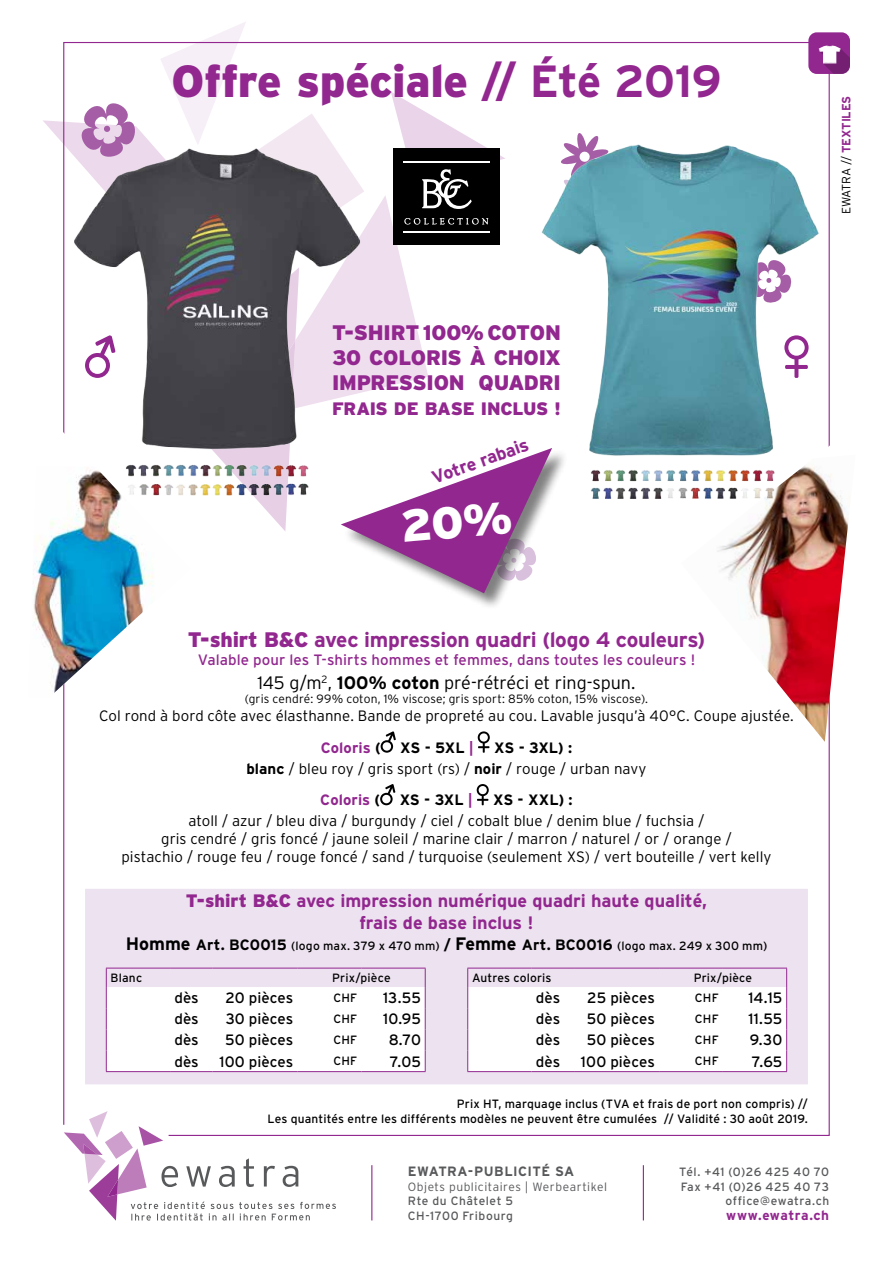
<style>
.page{position:relative;width:893px;height:1263px;background:#fff}
.page>*{position:absolute;margin:0;border:0;box-sizing:border-box;transform-origin:0 0}
.t1{font:900 45px "Interstate";letter-spacing:-.005em;color:#92278f}
.t2{font:900 21px/25.2px "Interstate";letter-spacing:-.015em;color:#92278f;text-align:justify}
.t3{font:700 21px "Interstate";letter-spacing:-.015em;color:#92278f}
.t4{font:700 18px/21.6px "Interstate";letter-spacing:-.005em;color:#92278f;text-align:center}
.t5{font:300 18px "Interstate";letter-spacing:-.01em;color:#000}
.t6{font:900 18px "Interstate";letter-spacing:-.015em;color:#92278f}
.t7{font:300 15px/18px "Interstate";letter-spacing:.005em;color:#000}
.t8{font:15px "Interstate";letter-spacing:.005em;color:#000}
.t9{font:15px "Interstate";letter-spacing:.005em;color:#92278f}
.t10{font:700 15px "Interstate";letter-spacing:-.01em;color:#000}
.t11{font:700 15px "Interstate";letter-spacing:.005em;color:#92278f}
.t12{font:700 13.5px "Interstate";letter-spacing:.03em;color:#58595b}
.t13{font:700 13.5px "Interstate";letter-spacing:.035em;color:#92278f}
.t14{font:12px/14.4px "Interstate";letter-spacing:.015em;color:#000;text-align:right}
.t15{font:12px/14.9px "Interstate";letter-spacing:.04em;color:#58595b}
.t16{font:300 12px "Interstate";letter-spacing:.01em;color:#000}
.t17{font:300 12px "Interstate";letter-spacing:.045em;color:#58595b}
.s1{font-weight:700}
.s2{font-weight:700;color:#92278f}
.s3{font-weight:900}
.s4{color:#92278f}
.s5{color:#000}
.s6{font-weight:700;font-size:18px}
.s7{font-weight:700;font-size:15px}
</style>
<div class="page">
<svg style="left:67px;top:1136px;width:269px;height:85px"></svg>
<hr style="left:643px;top:1165px;width:1px;height:55px;background:#92278f">
<hr style="left:371px;top:1165px;width:1px;height:55px;background:#92278f">
<svg style="left:563px;top:133px;width:36px;height:12px"></svg>
<div style="left:808px;top:32px;width:42px;height:42px;background:#92278f;border-radius:8px"></div>
<svg style="left:819px;top:46px;width:31px;height:28px"></svg>
<img style="left:33px;top:536px;width:111px;height:162px">
<img style="left:717px;top:474px;width:133px;height:173px">
<div style="left:85px;top:889px;width:295px;height:195px;background:#ede3f0"></div>
<svg style="left:107px;top:987px;width:273px;height:84px"></svg>
<hr style="left:106px;top:968px;width:64px;height:1px;background:#92278f">
<hr style="left:170px;top:968px;width:43px;height:1px;background:#92278f">
<hr style="left:213px;top:968px;width:85px;height:1px;background:#92278f">
<hr style="left:298px;top:968px;width:63px;height:1px;background:#92278f">
<hr style="left:361px;top:968px;width:65px;height:1px;background:#92278f">
<svg style="left:106px;top:968px;width:1px;height:103px"></svg>
<hr style="left:106px;top:1071px;width:64px;height:1px;background:#92278f">
<hr style="left:170px;top:1071px;width:43px;height:1px;background:#92278f">
<hr style="left:213px;top:1071px;width:85px;height:1px;background:#92278f">
<hr style="left:298px;top:1071px;width:63px;height:1px;background:#92278f">
<hr style="left:361px;top:1071px;width:65px;height:1px;background:#92278f">
<svg style="left:380px;top:647px;width:455px;height:489px"></svg>
<img style="left:552px;top:145px;width:267px;height:354px">
<div style="left:342px;top:449px;width:227px;height:161px;background:#000;opacity:.5"></div>
<svg style="left:784px;top:335px;width:25px;height:43px"></svg>
<svg style="left:43px;top:22px;width:509px;height:571px"></svg>
<h1 class="t1" style="left:171px;top:55px;width:552px">Offre spéciale <span class="s1">// Été 2019</span></h1>
<h2 class="t2" style="left:332px;top:319px;width:230px">T-SHIRT 100% COTON 30 COLORIS À CHOIX IMPRESSION QUADRI</h2>
<p class="t6" style="left:332px;top:399px;width:230px">FRAIS DE BASE INCLUS !</p>
<p class="t4" style="left:429px;top:468px;width:104px;rotate:-20deg">Votre rabais</p>
<p class="t16" style="left:839px;top:214px;width:120px;rotate:-90deg">EWATRA // <span class="s2">TEXTILES</span></p>
<h2 class="t3" style="left:188px;top:628px;width:519px"><span class="s3">T-shirt B&amp;C</span> avec impression quadri (logo 4 couleurs)</h2>
<p class="t9" style="left:198px;top:652px;width:499px">Valable pour les T-shirts hommes et femmes, dans toutes les couleurs !</p>
<p class="t5" style="left:257px;top:672px;width:380px">145 g/m<sup>2</sup>, <span class="s1">100% coton</span> pré-rétréci et ring-spun.</p>
<p class="t16" style="left:245px;top:692px;width:405px">(gris cendré: 99% coton, 1% viscose; gris sport: 85% coton, 15% viscose).</p>
<p class="t7" style="left:321px;top:700px;width:475px;line-height:31.5px;text-indent:-222px">Col rond à bord côte avec élasthanne. Bande de propreté au cou. Lavable jusqu’à 40°C. Coupe ajustée.<br><span class="s2">Coloris</span> <span class="s1">(</span></p>
<p class="t10" style="left:400px;top:739px;width:75px">XS - 5XL <span class="s4">|</span></p>
<p class="t7" style="left:246px;top:737px;width:402px;line-height:21.1px;text-indent:248px"><span class="s1">XS - 3XL) :<br>blanc</span> / bleu roy / gris sport (rs) / <span class="s1">noir</span> / rouge / urban navy</p>
<p class="t11" style="left:320px;top:792px;width:61px">Coloris <span class="s5">(</span></p>
<p class="t10" style="left:400px;top:792px;width:74px">XS - 3XL <span class="s4">|</span></p>
<p class="t10" style="left:493px;top:792px;width:81px">XS - XXL) :</p>
<p class="t7" style="left:122px;top:812px;width:651px;text-align:center">atoll / azur / bleu diva / burgundy / ciel / cobalt blue / denim blue / fuchsia /<br>gris cendré / gris foncé / jaune soleil / marine clair / marron / naturel / or / orange /<br>pistachio / rouge feu / rouge foncé / sand / turquoise (seulement XS) / vert bouteille / vert kelly</p>
<p class="t4" style="left:186px;top:890px;width:523px"><span class="s3">T-shirt B&amp;C</span> avec impression numérique quadri haute qualité, frais de base inclus !</p>
<p class="t14" style="left:126px;top:939px;width:643px"><span class="s6">Homme</span> <span class="s7">Art. BC0015</span> (logo max. 379 x 470 mm) <span class="s7">/</span> <span class="s6">Femme</span> <span class="s7">Art. BC0016</span> (logo max. 249 x 300 mm)</p>
<p class="t14" style="left:111px;top:970px;width:33px">Blanc</p>
<p class="t14" style="left:332px;top:970px;width:60px">Prix/pièce</p>
<p class="t14" style="left:472px;top:970px;width:81px">Autres coloris</p>
<p class="t14" style="left:694px;top:970px;width:60px">Prix/pièce</p>
<p class="t8" style="left:174px;top:989px;width:26px">dès</p>
<p class="t8" style="left:226px;top:989px;width:69px">20 pièces</p>
<p class="t14" style="left:333px;top:990px;width:25px">CHF</p>
<p class="t8" style="left:383px;top:989px;width:39px">13.55</p>
<p class="t8" style="left:536px;top:989px;width:26px">dès</p>
<p class="t8" style="left:587px;top:989px;width:69px">25 pièces</p>
<p class="t14" style="left:695px;top:990px;width:25px">CHF</p>
<p class="t8" style="left:748px;top:989px;width:35px">14.15</p>
<p class="t8" style="left:174px;top:1010px;width:26px">dès</p>
<p class="t8" style="left:226px;top:1010px;width:69px">30 pièces</p>
<p class="t14" style="left:333px;top:1012px;width:25px">CHF</p>
<p class="t8" style="left:383px;top:1010px;width:39px">10.95</p>
<p class="t8" style="left:536px;top:1010px;width:26px">dès</p>
<p class="t8" style="left:587px;top:1010px;width:70px">50 pièces</p>
<p class="t14" style="left:695px;top:1012px;width:25px">CHF</p>
<p class="t8" style="left:748px;top:1010px;width:36px">11.55</p>
<p class="t8" style="left:174px;top:1032px;width:26px">dès</p>
<p class="t8" style="left:225px;top:1032px;width:70px">50 pièces</p>
<p class="t14" style="left:333px;top:1033px;width:25px">CHF</p>
<p class="t8" style="left:389px;top:1032px;width:34px">8.70</p>
<p class="t8" style="left:536px;top:1032px;width:26px">dès</p>
<p class="t8" style="left:587px;top:1032px;width:70px">50 pièces</p>
<p class="t14" style="left:695px;top:1033px;width:25px">CHF</p>
<p class="t8" style="left:750px;top:1032px;width:34px">9.30</p>
<p class="t8" style="left:174px;top:1053px;width:26px">dès</p>
<p class="t8" style="left:219px;top:1053px;width:75px">100 pièces</p>
<p class="t14" style="left:333px;top:1054px;width:25px">CHF</p>
<p class="t8" style="left:390px;top:1053px;width:33px">7.05</p>
<p class="t8" style="left:536px;top:1053px;width:26px">dès</p>
<p class="t8" style="left:581px;top:1053px;width:75px">100 pièces</p>
<p class="t14" style="left:695px;top:1054px;width:25px">CHF</p>
<p class="t8" style="left:752px;top:1053px;width:32px">7.65</p>
<p class="t14" style="left:268px;top:1097px;width:542px">Prix HT, marquage inclus (TVA et frais de port non compris) //<br>Les quantités entre les différents modèles ne peuvent être cumulées // Validité : 30 août 2019.</p>
<p class="t12" style="left:408px;top:1163px;width:168px">EWATRA-PUBLICITÉ SA</p>
<p class="t17" style="left:408px;top:1179px;width:201px">Objets publicitaires | Werbeartikel</p>
<p class="t15" style="left:408px;top:1194px;width:107px">Rte du Châtelet 5<br>CH-1700 Fribourg</p>
<p class="t15" style="left:679px;top:1164px;width:151px;text-align:right">Tél. +41 (0)26 425 40 70<br>Fax +41 (0)26 425 40 73 office@ewatra.ch</p>
<p class="t13" style="left:726px;top:1208px;width:104px">www.ewatra.ch</p>
</div>
